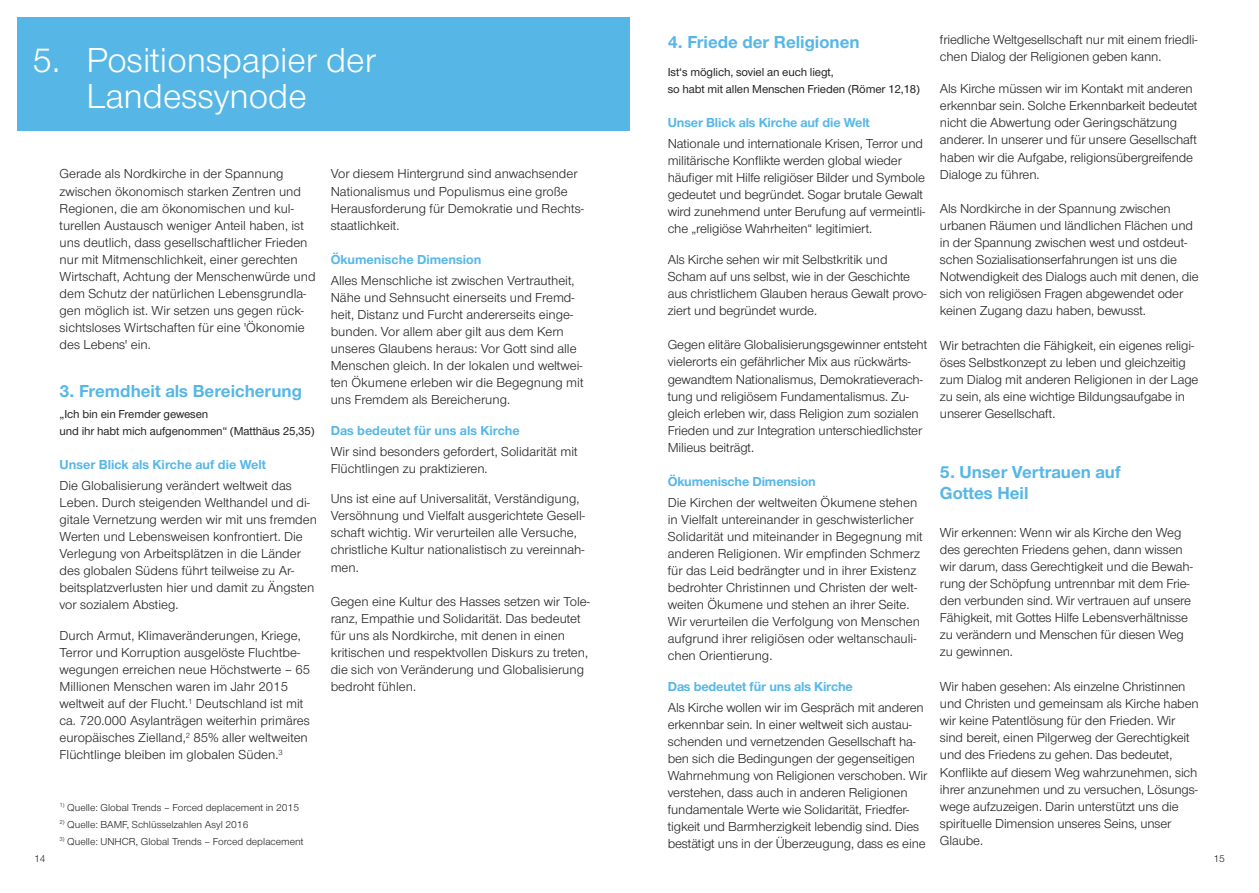
<style>
.page{position:relative;width:1259px;height:893px;background:#fff}
.page>*{position:absolute;margin:0;border:0;box-sizing:border-box;transform-origin:0 0}
.t1{font:36px/36px "Nordelbica";color:#fff}
.t2{font:700 18px/21.6px "Nordelbica";color:#56b7e7}
.t3{font:13.5px/17.1px "Nordelbica";letter-spacing:-.01em;color:#231f20}
.t4{font:700 13.5px "Nordelbica";letter-spacing:-.01em;color:#56b7e7}
.t5{font:500 12px/17.1px "Nordelbica";letter-spacing:-.01em;color:#231f20}
.t6{font:10.5px "Nordelbica";color:#231f20}
</style>
<div class="page">
<div style="left:17px;top:17px;width:612px;height:114px;background:#56b7e7"></div>
<h1 class="t1" style="left:32px;top:42px;width:345px;text-align:center">5. Positionspapier der<br>Landessynode</h1>
<h1 class="t1" style="left:86px;top:42px;width:178px;text-indent:-54px">x xxxxr gxxxxitektur</h1>
<p class="t3" style="left:60px;top:166px;width:257px">Gerade als Nordkirche in der Spannung zwischen ökonomisch starken Zentren und Regionen, die am ökonomischen und kul&shy;turellen Austausch weniger Anteil haben, ist uns deutlich, dass gesellschaftlicher Frieden nur mit Mitmenschlichkeit, einer gerechten Wirtschaft, Achtung der Menschenwürde und dem Schutz der natürlichen Lebensgrundla&shy;gen möglich ist. Wir setzen uns gegen rück&shy;sichtsloses Wirtschaften für eine 'Ökonomie des Lebens' ein.</p>
<h2 class="t2" style="left:60px;top:380px;width:244px">3. Fremdheit als Bereicherung</h2>
<p class="t5" style="left:60px;top:405px;width:256px">„Ich bin ein Fremder gewesen<br>und ihr habt mich aufgenommen“ (Matthäus 25,35)</p>
<p class="t4" style="left:60px;top:456px;width:208px">Unser Blick als Kirche auf die Welt</p>
<p class="t3" style="left:60px;top:477px;width:259px">Die Globalisierung verändert weltweit das Leben. Durch steigenden Welthandel und di&shy;gitale Vernetzung werden wir mit uns fremden Werten und Lebensweisen konfrontiert. Die Verlegung von Arbeitsplätzen in die Länder des globalen Südens führt teilweise zu Ar&shy;beitsplatzverlusten hier und damit zu Ängsten vor sozialem Abstieg.</p>
<p class="t3" style="left:60px;top:627px;width:252px">Durch Armut, Klimaveränderungen, Kriege, Terror und Korruption ausgelöste Fluchtbe&shy;wegungen erreichen neue Höchstwerte – 65<br>Millionen Menschen waren im Jahr 2015 weltweit auf der Flucht.<sup>1</sup> Deutschland ist mit ca. 720.000 Asylanträgen weiterhin primäres europäisches Zielland,<sup>2</sup> 85% aller weltweiten Flüchtlinge bleiben im globalen Süden.<sup>3</sup></p>
<p class="t3" style="left:331px;top:166px;width:255px">Vor diesem Hintergrund sind anwachsender Nationalismus und Populismus eine große Herausforderung für Demokratie und Rechts&shy;staatlichkeit.</p>
<p class="t4" style="left:331px;top:251px;width:152px">Ökumenische Dimension</p>
<p class="t3" style="left:331px;top:272px;width:254px">Alles Menschliche ist zwischen Vertrautheit, Nähe und Sehnsucht einerseits und Fremd&shy;heit, Distanz und Furcht andererseits einge&shy;bunden. Vor allem aber gilt aus dem Kern unseres Glaubens heraus: Vor Gott sind alle Menschen gleich. In der lokalen und weltwei&shy;ten Ökumene erleben wir die Begegnung mit uns Fremdem als Bereicherung.</p>
<p class="t4" style="left:331px;top:422px;width:191px">Das bedeutet für uns als Kirche</p>
<p class="t3" style="left:331px;top:443px;width:248px">Wir sind besonders gefordert, Solidarität mit<br>Flüchtlingen zu praktizieren.</p>
<p class="t3" style="left:331px;top:490px;width:256px">Uns ist eine auf Universalität, Verständigung, Versöhnung und Vielfalt ausgerichtete Gesell&shy;schaft wichtig. Wir verurteilen alle Versuche, christliche Kultur nationalistisch zu vereinnah&shy;men.</p>
<p class="t3" style="left:331px;top:593px;width:260px">Gegen eine Kultur des Hasses setzen wir Tole&shy;ranz, Empathie und Solidarität. Das bedeutet für uns als Nordkirche, mit denen in einen kritischen und respektvollen Diskurs zu treten, die sich von Veränderung und Globalisierung bedroht fühlen.</p>
<p class="t6" style="left:60px;top:801px;width:241px"><sup>1)</sup> Quelle: Global Trends – Forced deplacement in 2015</p>
<p class="t6" style="left:60px;top:818px;width:190px"><sup>2)</sup> Quelle: BAMF, Schlüsselzahlen Asyl 2016</p>
<p class="t6" style="left:60px;top:835px;width:245px"><sup>3)</sup> Quelle: UNHCR, Global Trends – Forced deplacement</p>
<h2 class="t2" style="left:668px;top:31px;width:193px">4. Friede der Religionen</h2>
<p class="t5" style="left:668px;top:63px;width:253px">Ist‘s möglich, soviel an euch liegt,<br>so habt mit allen Menschen Frieden (Römer 12,18)</p>
<p class="t4" style="left:668px;top:115px;width:204px">Unser Blick als Kirche auf die Welt</p>
<p class="t3" style="left:668px;top:136px;width:259px">Nationale und internationale Krisen, Terror und militärische Konflikte werden global wieder häufiger mit Hilfe religiöser Bilder und Symbole gedeutet und begründet. Sogar brutale Gewalt wird zunehmend unter Berufung auf vermeintli&shy;che „religiöse Wahrheiten“ legitimiert.</p>
<p class="t3" style="left:668px;top:251px;width:260px">Als Kirche sehen wir mit Selbstkritik und Scham auf uns selbst, wie in der Geschichte aus christlichem Glauben heraus Gewalt provo&shy;ziert und begründet wurde.</p>
<p class="t3" style="left:668px;top:336px;width:261px">Gegen elitäre Globalisierungsgewinner entsteht vielerorts ein gefährlicher Mix aus rückwärts&shy;gewandtem Nationalismus, Demokratieverach&shy;tung und religiösem Fundamentalismus. Zu&shy;gleich erleben wir, dass Religion zum sozialen Frieden und zur Integration unterschiedlichster Milieus beiträgt.</p>
<p class="t4" style="left:668px;top:474px;width:150px">Ökumenische Dimension</p>
<p class="t3" style="left:668px;top:494px;width:256px">Die Kirchen der weltweiten Ökumene stehen in Vielfalt untereinander in geschwisterlicher Solidarität und miteinander in Begegnung mit anderen Religionen. Wir empfinden Schmerz für das Leid bedrängter und in ihrer Existenz bedrohter Christinnen und Christen der welt&shy;weiten Ökumene und stehen an ihrer Seite.<br>Wir verurteilen die Verfolgung von Menschen aufgrund ihrer religiösen oder weltanschauli&shy;chen Orientierung.</p>
<p class="t4" style="left:668px;top:679px;width:187px">Das bedeutet für uns als Kirche</p>
<p class="t3" style="left:668px;top:699px;width:261px">Als Kirche wollen wir im Gespräch mit anderen erkennbar sein. In einer weltweit sich austau&shy;schenden und vernetzenden Gesellschaft ha&shy;ben sich die Bedingungen der gegenseitigen Wahrnehmung von Religionen verschoben. Wir verstehen, dass auch in anderen Religionen fundamentale Werte wie Solidarität, Friedfer&shy;tigkeit und Barmherzigkeit lebendig sind. Dies bestätigt uns in der Überzeugung, dass es eine</p>
<p class="t3" style="left:940px;top:31px;width:259px">friedliche Weltgesellschaft nur mit einem friedli&shy;chen Dialog der Religionen geben kann.</p>
<p class="t3" style="left:940px;top:80px;width:259px">Als Kirche müssen wir im Kontakt mit anderen erkennbar sein. Solche Erkennbarkeit bedeutet nicht die Abwertung oder Geringschätzung anderer. In unserer und für unsere Gesellschaft haben wir die Aufgabe, religionsübergreifende Dialoge zu führen.</p>
<p class="t3" style="left:940px;top:200px;width:260px">Als Nordkirche in der Spannung zwischen urbanen Räumen und ländlichen Flächen und in der Spannung zwischen west und ostdeut&shy;schen Sozialisationserfahrungen ist uns die Notwendigkeit des Dialogs auch mit denen, die sich von religiösen Fragen abgewendet oder keinen Zugang dazu haben, bewusst.</p>
<p class="t3" style="left:940px;top:337px;width:260px">Wir betrachten die Fähigkeit, ein eigenes religi&shy;öses Selbstkonzept zu leben und gleichzeitig zum Dialog mit anderen Religionen in der Lage zu sein, als eine wichtige Bildungsaufgabe in unserer Gesellschaft.</p>
<h2 class="t2" style="left:940px;top:461px;width:182px">5. Unser Vertrauen auf<br>Gottes Heil</h2>
<p class="t3" style="left:940px;top:525px;width:254px">Wir erkennen: Wenn wir als Kirche den Weg des gerechten Friedens gehen, dann wissen wir darum, dass Gerechtigkeit und die Bewah&shy;rung der Schöpfung untrennbar mit dem Frie&shy;den verbunden sind. Wir vertrauen auf unsere Fähigkeit, mit Gottes Hilfe Lebensverhältnisse zu verändern und Menschen für diesen Weg zu gewinnen.</p>
<p class="t3" style="left:940px;top:678px;width:260px">Wir haben gesehen: Als einzelne Christinnen und Christen und gemeinsam als Kirche haben wir keine Patentlösung für den Frieden. Wir sind bereit, einen Pilgerweg der Gerechtigkeit und des Friedens zu gehen. Das bedeutet, Konflikte auf diesem Weg wahrzunehmen, sich ihrer anzunehmen und zu versuchen, Lösungs&shy;wege aufzuzeigen. Darin unterstützt uns die spirituelle Dimension unseres Seins, unser Glaube.</p>
<p class="t6" style="left:34px;top:853px;width:13px">14</p>
<p class="t6" style="left:1213px;top:853px;width:13px">15</p>
</div>
